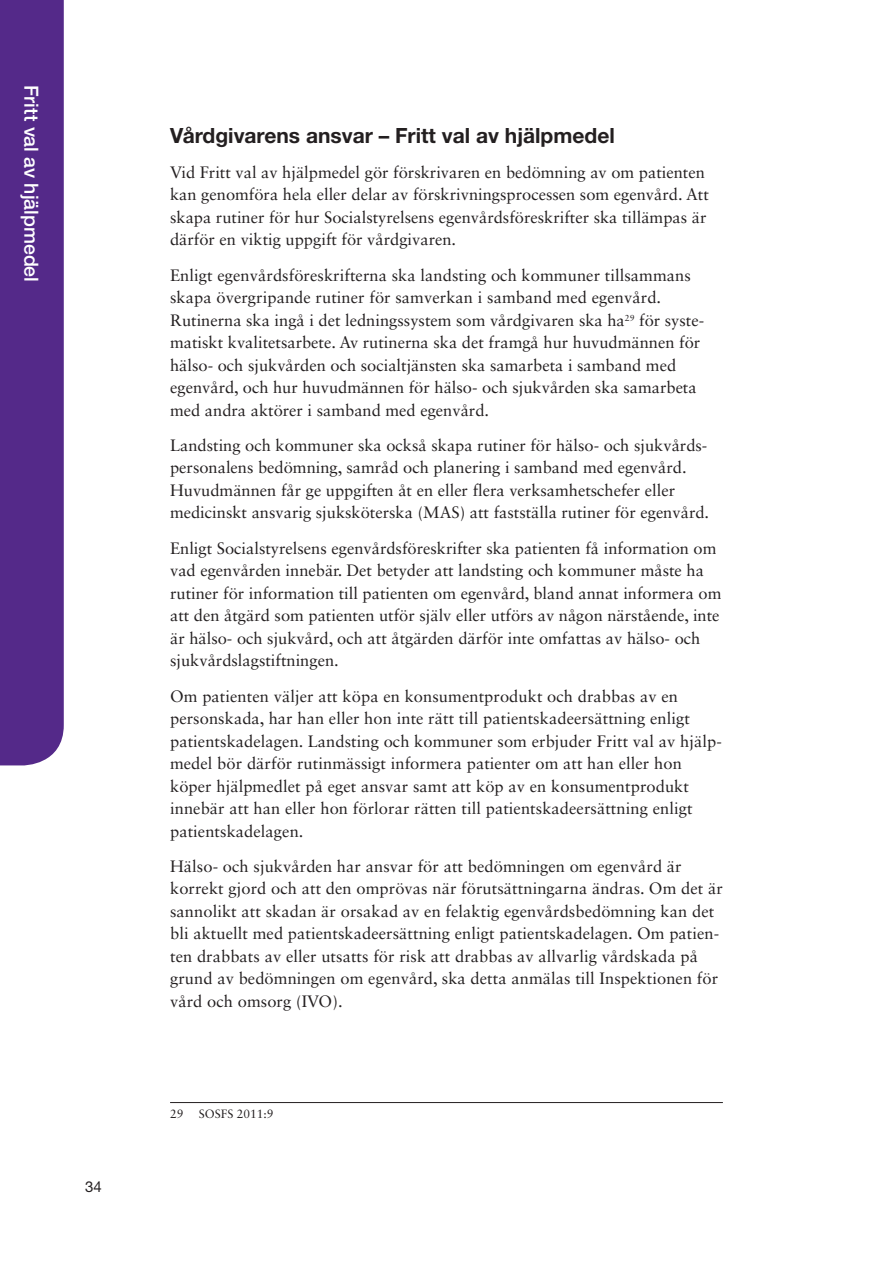
<style>
.page{position:relative;width:893px;height:1263px;background:#fff}
.page>*{position:absolute;margin:0;border:0;box-sizing:border-box;transform-origin:0 0}
.t1{font:700 21px "Helvetica Neue LT Std";color:#231f20}
.t2{font:500 19.5px "Helvetica Neue LT Std";color:#fff}
.P2{font:16.5px/22.5px "Sabon LT Std";color:#231f20}
.t3{font:15px "Helvetica Neue LT Std";color:#231f20}
.Sidfot{font:12px "Sabon LT Std";color:#231f20}
</style>
<div class="page">
<hr style="left:170px;top:1102px;width:553px;height:1px;background:#231f20">
<div style="left:0;top:0;width:64px;height:765px;background:#542989"></div>
<p class="t2" style="left:43px;top:85px;width:198px;rotate:90deg">Fritt val av hjälpmedel</p>
<p class="t3" style="left:85px;top:1177px;width:18px">34</p>
<h2 class="t1" style="left:170px;top:122px;width:446px">Vårdgivarens ansvar – Fritt val av hjälpmedel</h2>
<p class="P2" style="left:170px;top:161px;width:540px">Vid Fritt val av hjälpmedel gör förskrivaren en bedömning av om patienten kan genomföra hela eller delar av förskrivningsprocessen som egenvård. Att skapa rutiner för hur Socialstyrelsens egenvårdsföreskrifter ska tillämpas är därför en viktig uppgift för vårdgivaren.</p>
<p class="P2" style="left:170px;top:263px;width:536px">Enligt egenvårdsföreskrifterna ska landsting och kommuner tillsammans skapa övergripande rutiner för samverkan i samband med egenvård.<br>Rutinerna ska ingå i det ledningssystem som vårdgivaren ska ha<sup>29</sup> för syste&shy;matiskt kvalitetsarbete. Av rutinerna ska det framgå hur huvudmännen för hälso- och sjukvården och socialtjänsten ska samarbeta i samband med egenvård, och hur huvudmännen för hälso- och sjukvården ska samarbeta med andra aktörer i samband med egenvård.</p>
<p class="P2" style="left:170px;top:434px;width:541px">Landsting och kommuner ska också skapa rutiner för hälso- och sjukvårds&shy;personalens bedömning, samråd och planering i samband med egenvård.<br>Huvudmännen får ge uppgiften åt en eller flera verksamhetschefer eller medicinskt ansvarig sjuksköterska (MAS) att fastställa rutiner för egenvård.</p>
<p class="P2" style="left:170px;top:536px;width:553px">Enligt Socialstyrelsens egenvårdsföreskrifter ska patienten få information om vad egenvården innebär. Det betyder att landsting och kommuner måste ha rutiner för information till patienten om egenvård, bland annat informera om att den åtgärd som patienten utför själv eller utförs av någon närstående, inte är hälso- och sjukvård, och att åtgärden därför inte omfattas av hälso- och sjukvårdslagstiftningen.</p>
<p class="P2" style="left:170px;top:684px;width:553px">Om patienten väljer att köpa en konsumentprodukt och drabbas av en personskada, har han eller hon inte rätt till patientskadeersättning enligt patientskadelagen. Landsting och kommuner som erbjuder Fritt val av hjälp&shy;medel bör därför rutinmässigt informera patienter om att han eller hon köper hjälpmedlet på eget ansvar samt att köp av en konsumentprodukt innebär att han eller hon förlorar rätten till patientskadeersättning enligt patientskadelagen.</p>
<p class="P2" style="left:170px;top:855px;width:554px">Hälso- och sjukvården har ansvar för att bedömningen om egenvård är korrekt gjord och att den omprövas när förutsättningarna ändras. Om det är sannolikt att skadan är orsakad av en felaktig egenvårdsbedömning kan det bli aktuellt med patientskadeersättning enligt patientskadelagen. Om patien&shy;ten drabbats av eller utsatts för risk att drabbas av allvarlig vårdskada på grund av bedömningen om egenvård, ska detta anmälas till Inspektionen för vård och omsorg (IVO).</p>
<p class="Sidfot" style="left:170px;top:1106px;width:15px">29</p>
<p class="Sidfot" style="left:199px;top:1106px;width:76px">SOSFS 2011:9</p>
</div>
